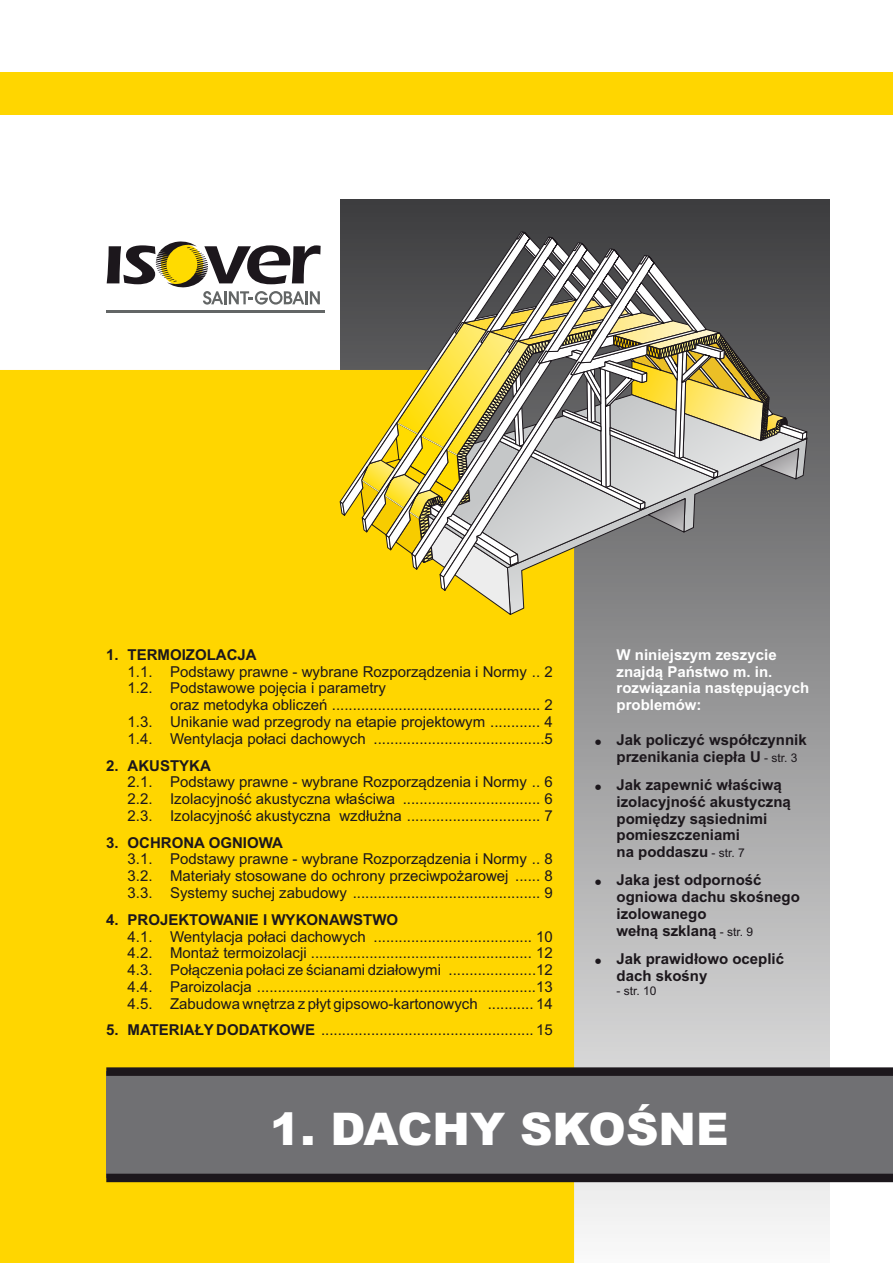
<style>
.page{position:relative;width:893px;height:1263px;background:#fff}
.page>*{position:absolute;margin:0;border:0;box-sizing:border-box;transform-origin:0 0}
.t1{font:900 45px "Arial";color:#fff}
.t2{font:15px/16.8px "Arial";color:#1c171c;text-align:justify}
.t3{font:700 15px/16.8px "Arial";color:#1c171c}
.t4{font:700 15px/16.8px "Arial";color:#fff}
.t5{font:12px "Arial";color:#1c171c}
.s1{font-weight:700}
.s2{font-weight:400;font-size:12px}
</style>
<div class="page">
<svg style="left:340px;top:200px;width:489px;height:1063px;background:#a7a7a8"></svg>
<div style="left:0;top:370px;width:574px;height:893px;background:#ffd600"></div>
<div style="left:106px;top:1071px;width:787px;height:107px;background:#707073"></div>
<div style="left:106px;top:1067px;width:787px;height:9px;background:#1c171c"></div>
<div style="left:106px;top:1174px;width:787px;height:8px;background:#1c171c"></div>
<svg style="left:340px;top:231px;width:459px;height:384px;background:#a29a73"></svg>
<svg style="left:107px;top:241px;width:214px;height:64px"></svg>
<hr style="left:106px;top:311px;width:219px;height:2px;background:#636666">
<div style="left:0;top:72px;width:893px;height:43px;background:#ffd600"></div>
<svg style="left:595px;top:740px;width:6px;height:5px"></svg>
<svg style="left:595px;top:785px;width:6px;height:5px"></svg>
<svg style="left:595px;top:880px;width:6px;height:5px"></svg>
<svg style="left:595px;top:958px;width:6px;height:6px"></svg>
<p class="t3" style="left:106px;top:648px;width:152px">1. TERMOIZOLACJA</p>
<p class="t2" style="left:128px;top:664px;width:427px">1.1. Podstawy prawne - wybrane Rozporządzenia i Normy .. 2<br>1.2. Podstawowe pojęcia i parametry</p>
<p class="t2" style="left:128px;top:698px;width:427px;text-indent:43px">oraz metodyka obliczeń .................................................. 2<br>1.3. Unikanie wad przegrody na etapie projektowym ............ 4<br>1.4. Wentylacja połaci dachowych .........................................5</p>
<p class="t3" style="left:106px;top:758px;width:106px">2. AKUSTYKA</p>
<p class="t2" style="left:128px;top:775px;width:427px">2.1. Podstawy prawne - wybrane Rozporządzenia i Normy .. 6<br>2.2. Izolacyjność akustyczna właściwa ................................. 6<br>2.3. Izolacyjność akustyczna wzdłużna ................................ 7</p>
<p class="t3" style="left:106px;top:835px;width:178px">3. OCHRONA OGNIOWA</p>
<p class="t2" style="left:128px;top:852px;width:427px">3.1. Podstawy prawne - wybrane Rozporządzenia i Normy .. 8<br>3.2. Materiały stosowane do ochrony przeciwpożarowej ...... 8<br>3.3. Systemy suchej zabudowy ............................................. 9</p>
<p class="t3" style="left:106px;top:912px;width:293px">4. PROJEKTOWANIE I WYKONAWSTWO</p>
<p class="t2" style="left:128px;top:929px;width:427px">4.1. Wentylacja połaci dachowych ...................................... 10<br>4.2. Montaż termoizolacji ..................................................... 12<br>4.3. Połączenia połaci ze ścianami działowymi .....................12<br>4.4. Paroizolacja ...................................................................13<br>4.5. Zabudowa wnętrza z płyt gipsowo-kartonowych ........... 14</p>
<p class="t2" style="left:106px;top:1023px;width:448px"><span class="s1">5. MATERIAŁY DODATKOWE</span> ................................................... 15</p>
<p class="t4" style="left:617px;top:648px;width:194px">W niniejszym zeszycie znajdą Państwo m. in. rozwiązania następujących problemów:</p>
<p class="t3" style="left:617px;top:733px;width:192px">Jak policzyć współczynnik przenikania ciepła U <span class="s2">- str. 3</span></p>
<p class="t3" style="left:617px;top:778px;width:176px">Jak zapewnić właściwą izolacyjność akustyczną pomiędzy sąsiednimi pomieszczeniami<br>na poddaszu <span class="s2">- str. 7</span></p>
<p class="t3" style="left:617px;top:873px;width:185px">Jaka jest odporność ogniowa dachu skośnego izolowanego<br>wełną szklaną <span class="s2">- str. 9</span></p>
<p class="t3" style="left:617px;top:952px;width:169px">Jak prawidłowo oceplić dach skośny</p>
<p class="t5" style="left:617px;top:986px;width:42px">- str. 10</p>
<h1 class="t1" style="left:270px;top:1113px;width:460px">1. DACHY SKOŚNE</h1>
</div>
